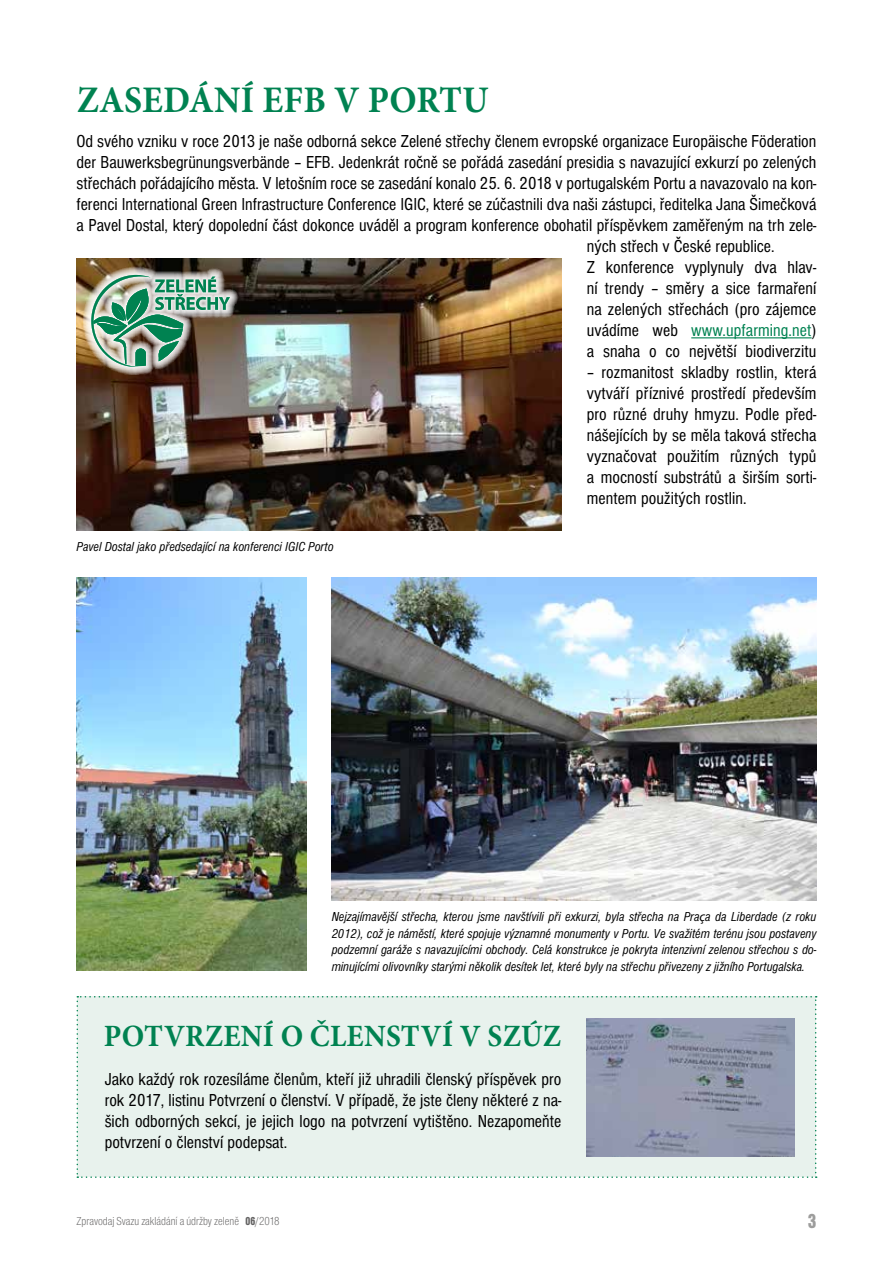
<style>
.page{position:relative;width:893px;height:1263px;background:#fff}
.page>*{position:absolute;margin:0;border:0;box-sizing:border-box;transform-origin:0 0}
.t1{font:700 37.5px "Minion Pro";letter-spacing:.01em;color:#008251;scale:.95 1}
.t2{font:700 31.05px "Minion Pro";letter-spacing:.01em;color:#008251;scale:.95 1}
.t3{font:900 condensed 21px "Nimbus Sans DCE";color:#9d9d9c;scale:.95 1}
.t4{font:condensed 18px/21px "Nimbus Sans DCE";color:#000;text-align:justify}
.t5{font:condensed 18px "Nimbus Sans DCE";letter-spacing:.005em;color:#008251}
.t6{font:italic condensed 13.5px/16.5px "Nimbus Sans DCE";color:#000;text-align:justify}
.t7{font:300 condensed 12px "Nimbus Sans DCE";color:#646363;scale:.95 1}
.s1{color:#000}
.s2{font-family:"Myriad Pro";font-stretch:normal}
.s3{font-weight:900}
</style>
<div class="page">
<hr style="left:691px;top:337px;width:121px;height:1px;background:#008251">
<img style="left:77px;top:577px;width:229px;height:393px">
<img style="left:332px;top:577px;width:484px;height:323px">
<img style="left:77px;top:258px;width:484px;height:272px">
<img style="left:83px;top:267px;width:155px;height:108px">
<svg style="left:91px;top:275px;width:139px;height:92px;background:#7b9a84"></svg>
<div style="left:77px;top:996px;width:740px;height:182px;background:#e8f2ed"></div>
<img style="left:587px;top:1018px;width:208px;height:138px">
<h1 class="t1" style="left:77px;top:74px;width:435px">ZASEDÁNÍ EFB V PORTU</h1>
<p class="t4" style="left:77px;top:131px;width:741px">Od svého vzniku v roce 2013 je naše odborná sekce Zelené střechy členem evropské organizace Europäische Föderation</p>
<p class="t4" style="left:77px;top:152px;width:741px">der Bauwerksbegrünungsverbände – EFB. Jedenkrát ročně se pořádá zasedání presidia s navazující exkurzí po zelených</p>
<p class="t4" style="left:77px;top:173px;width:741px">střechách pořádajícího města. V letošním roce se zasedání konalo 25. 6. 2018 v portugalském Portu a navazovalo na kon-</p>
<p class="t4" style="left:77px;top:194px;width:741px">ferenci International Green Infrastructure Conference IGIC, které se zúčastnili dva naši zástupci, ředitelka Jana Šimečková</p>
<p class="t4" style="left:77px;top:215px;width:741px">a Pavel Dostal, který dopolední část dokonce uváděl a program konference obohatil příspěvkem zaměřeným na trh zele-</p>
<p class="t4" style="left:587px;top:236px;width:189px">ných střech v České republice.</p>
<p class="t4" style="left:587px;top:257px;width:231px">Z konference vyplynuly dva hlav-</p>
<p class="t4" style="left:587px;top:278px;width:231px">ní trendy – směry a sice farmaření</p>
<p class="t4" style="left:587px;top:299px;width:231px">na zelených střechách (pro zájemce</p>
<p class="t5" style="left:587px;top:321px;width:231px"><span class="s1">uvádíme web</span> www.upfarming.net<span class="s1">)</span></p>
<p class="t4" style="left:587px;top:341px;width:231px">a snaha o co největší biodiverzitu</p>
<p class="t4" style="left:587px;top:362px;width:231px">– rozmanitost skladby rostlin, která vytváří příznivé prostředí především pro různé druhy hmyzu. Podle před&shy;nášejících by se měla taková střecha vyznačovat použitím různých typů a mocností substrátů a širším sorti&shy;mentem použitých rostlin.</p>
<p class="t6" style="left:77px;top:539px;width:259px">Pavel Dostal jako předsedající na konferenci IGIC Porto</p>
<p class="t6" style="left:332px;top:908px;width:486px">Nejzajímavější střecha, kterou jsme navštívili při exkurzi, byla střecha na Pra<span class="s2">ç</span>a da Liberdade (z roku 2012), což je náměstí, které spojuje významné monumenty v Portu. Ve svažitém terénu jsou postaveny podzemní garáže s navazujícími obchody. Celá konstrukce je pokryta intenzivní zelenou střechou s do&shy;minujícími olivovníky starými několik desítek let, které byly na střechu přivezeny z jižního Portugalska.</p>
<h2 class="t2" style="left:104px;top:1014px;width:483px">POTVRZENÍ O ČLENSTVÍ V SZÚZ</h2>
<p class="t4" style="left:105px;top:1068px;width:458px">Jako každý rok rozesíláme členům, kteří již uhradili členský příspěvek pro rok 2017, listinu Potvrzení o členství. V případě, že jste členy některé z na&shy;šich odborných sekcí, je jejich logo na potvrzení vytištěno. Nezapomeňte potvrzení o členství podepsat.</p>
<p class="t7" style="left:77px;top:1214px;width:215px">Zpravodaj Svazu zakládání a údržby zeleně <span class="s3">06</span>/2018</p>
<p class="t3" style="left:808px;top:1210px;width:11px">3</p>
</div>
